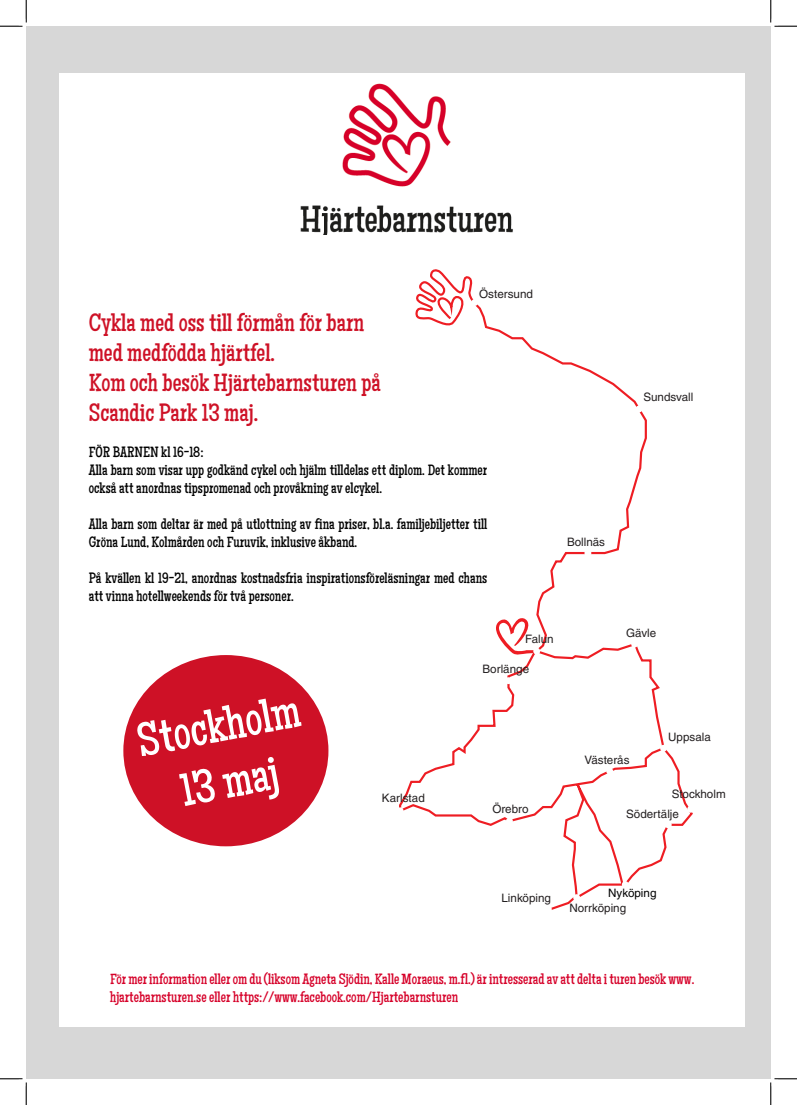
<style>
.page{position:relative;width:797px;height:1105px;background:#fff}
.page>*{position:absolute;margin:0;border:0;box-sizing:border-box;transform-origin:0 0}
.t1{font:47.5px "Maiden Orange";color:#fff}
.t2{font:25px/30px "Maiden Orange";color:#ce1126}
.t3{font:15px/18px "Maiden Orange";color:#000}
.t4{font:15px/18px "Maiden Orange";color:#d60029}
.t5{font:11.62px/19.4px "Helvetica LT";color:#231f20}
.t6{font:11.62px "Helvetica LT";color:#000001}
</style>
<div class="page">
<div style="left:26px;top:26px;width:744px;height:1053px;background:#d7d7d7"></div>
<div style="left:60px;top:73px;width:685px;height:954px;background:#fff"></div>
<div style="left:123px;top:655px;width:205px;height:191px;background:#ce1126;border-radius:50%"></div>
<svg style="left:399px;top:269px;width:294px;height:628px"></svg>
<svg style="left:496px;top:617px;width:41px;height:38px"></svg>
<div style="left:635px;top:406px;width:7px;height:6px;background:#fff;border-radius:50%"></div>
<div style="left:584px;top:550px;width:7px;height:6px;background:#fff;border-radius:50%"></div>
<div style="left:471px;top:299px;width:7px;height:7px;background:#fff;border-radius:50%"></div>
<div style="left:631px;top:641px;width:7px;height:6px;background:#fff;border-radius:50%"></div>
<div style="left:505px;top:677px;width:7px;height:7px;background:#fff;border-radius:50%"></div>
<div style="left:396px;top:807px;width:7px;height:7px;background:#fff;border-radius:50%"></div>
<div style="left:506px;top:818px;width:7px;height:6px;background:#fff;border-radius:50%"></div>
<div style="left:622px;top:881px;width:6px;height:7px;background:#fff;border-radius:50%"></div>
<div style="left:606px;top:768px;width:7px;height:7px;background:#fff;border-radius:50%"></div>
<div style="left:687px;top:806px;width:7px;height:7px;background:#fff;border-radius:50%"></div>
<div style="left:664px;top:821px;width:7px;height:7px;background:#fff;border-radius:50%"></div>
<div style="left:660px;top:745px;width:7px;height:7px;background:#fff;border-radius:50%"></div>
<div style="left:533px;top:648px;width:7px;height:7px;background:#fff;border-radius:50%"></div>
<div style="left:573px;top:894px;width:7px;height:7px;background:#fff;border-radius:50%"></div>
<svg style="left:545px;top:895px;width:29px;height:15px"></svg>
<img style="left:300px;top:83px;width:213px;height:151px">
<svg style="left:0;top:0;width:27px;height:27px"></svg>
<svg style="left:0;top:1078px;width:27px;height:27px"></svg>
<svg style="left:770px;top:0;width:27px;height:27px"></svg>
<svg style="left:770px;top:1078px;width:27px;height:27px"></svg>
<p class="t2" style="left:89px;top:309px;width:277px">Cykla med oss till förmån för barn med medfödda hjärtfel.</p>
<p class="t2" style="left:89px;top:369px;width:293px">Kom och besök Hjärtebarnsturen på<br>Scandic Park 13 maj.</p>
<p class="t5" style="left:479px;top:284px;width:55px">Östersund</p>
<p class="t3" style="left:89px;top:443px;width:116px">FÖR BARNEN kl 16-18:</p>
<p class="t3" style="left:89px;top:461px;width:400px">Alla barn som visar upp godkänd cykel och hjälm tilldelas ett diplom. Det kommer också att anordnas tipspromenad och provåkning av elcykel.</p>
<p class="t3" style="left:89px;top:515px;width:400px">Alla barn som deltar är med på utlottning av fina priser, bl.a. familjebiljetter till<br>Gröna Lund, Kolmården och Furuvik, inklusive åkband.</p>
<p class="t3" style="left:89px;top:569px;width:400px">På kvällen kl 19-21, anordnas kostnadsfria inspirationsföreläsningar med chans att vinna hotellweekends för två personer.</p>
<p class="t5" style="left:525px;top:629px;width:30px">Falun</p>
<p class="t1" style="left:132px;top:715px;width:166px;rotate:-11deg">Stockholm</p>
<p class="t1" style="left:176px;top:764px;width:100px;rotate:-11deg">13 maj</p>
<p class="t5" style="left:382px;top:789px;width:44px">Karlstad</p>
<p class="t5" style="left:482px;top:659px;width:48px">Borlänge</p>
<p class="t5" style="left:492px;top:799px;width:38px">Örebro</p>
<p class="t5" style="left:643px;top:388px;width:52px">Sundsvall</p>
<p class="t5" style="left:567px;top:532px;width:40px">Bollnäs</p>
<p class="t5" style="left:626px;top:623px;width:32px">Gävle</p>
<p class="t5" style="left:668px;top:727px;width:44px">Uppsala</p>
<p class="t5" style="left:584px;top:750px;width:47px">Västerås</p>
<p class="t5" style="left:626px;top:784px;width:101px;text-indent:45px">Stockholm<br>Södertälje</p>
<p class="t5" style="left:501px;top:888px;width:51px">Linköping</p>
<p class="t6" style="left:608px;top:887px;width:50px">Nyköping</p>
<p class="t5" style="left:569px;top:898px;width:58px">Norrköping</p>
<p class="t4" style="left:110px;top:971px;width:585px">För mer information eller om du (liksom Agneta Sjödin, Kalle Moraeus, m.fl.) är intresserad av att delta i turen besök www. hjartebarnsturen.se eller https://www.facebook.com/Hjartebarnsturen</p>
</div>
